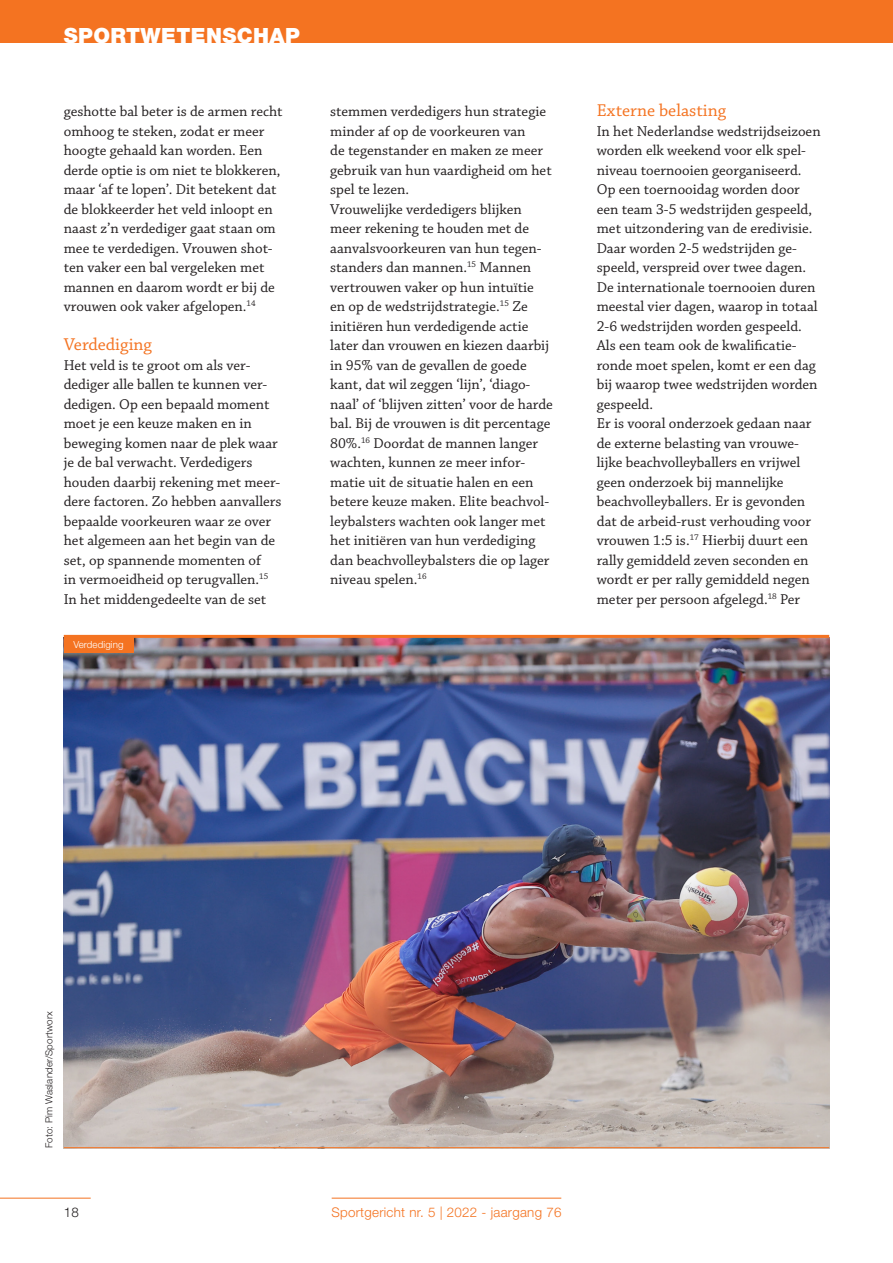
<style>
.page{position:relative;width:893px;height:1263px;background:#fff}
.page>*{position:absolute;margin:0;border:0;box-sizing:border-box;transform-origin:0 0}
.t1{font:900 21px "Helvetica Neue LT Std";letter-spacing:.02em;color:#fff}
.t2{font:18px "Chaparral Pro";color:#f47321}
.t3{font:15px/19.5px "Chaparral Pro";color:#231f20}
.t4{font:300 13.35px "Helvetica Neue LT Std";letter-spacing:.02em;color:#f47321}
.t5{font:300 13.35px "Helvetica Neue LT Std";color:#231f20}
._00_-_Fotobijschrift{font:300 9.75px "Helvetica Neue LT Std";letter-spacing:.01em;color:#231f20}
._00_-_Fotobijschrift-2{font:300 9.75px "Helvetica Neue LT Std";letter-spacing:.01em;color:#fff}
</style>
<div class="page">
<div style="left:0;top:0;width:893px;height:43px;background:#f47321"></div>
<hr style="left:0;top:1198px;width:91px;height:1px;background:#f47321">
<hr style="left:332px;top:1198px;width:229px;height:1px;background:#f47321">
<img style="left:64px;top:638px;width:765px;height:509px">
<hr style="left:64px;top:635px;width:765px;height:3px;background:#f47321">
<hr style="left:64px;top:1147px;width:765px;height:1px;background:#f47321">
<div style="left:64px;top:636px;width:69px;height:17px;background:#f47321"></div>
<p class="t1" style="left:64px;top:23px;width:238px">SPORTWETENSCHAP</p>
<p class="t3" style="left:64px;top:102px;width:220px">geshotte bal beter is de armen recht omhoog te steken, zodat er meer hoogte gehaald kan worden. Een derde optie is om niet te blokkeren, maar ‘af te lopen’. Dit betekent dat de blokkeerder het veld inloopt en naast z’n verdediger gaat staan om mee te verdedigen. Vrouwen shot&shy;ten vaker een bal vergeleken met mannen en daarom wordt er bij de vrouwen ook vaker afgelopen.<sup>14</sup></p>
<p class="t2" style="left:64px;top:335px;width:90px">Verdediging</p>
<p class="t3" style="left:64px;top:356px;width:219px">Het veld is te groot om als ver&shy;dediger alle ballen te kunnen ver&shy;dedigen. Op een bepaald moment moet je een keuze maken en in beweging komen naar de plek waar je de bal verwacht. Verdedigers houden daarbij rekening met meer&shy;dere factoren. Zo hebben aanvallers bepaalde voorkeuren waar ze over het algemeen aan het begin van de set, op spannende momenten of<br>in vermoeidheid op terugvallen.<sup>15<br></sup>In het middengedeelte van de set</p>
<p class="_00_-_Fotobijschrift-2" style="left:73px;top:638px;width:52px">Verdediging</p>
<p class="t3" style="left:330px;top:102px;width:223px">stemmen verdedigers hun strategie minder af op de voorkeuren van<br>de tegenstander en maken ze meer gebruik van hun vaardigheid om het spel te lezen.</p>
<p class="t3" style="left:330px;top:200px;width:224px">Vrouwelijke verdedigers blijken meer rekening te houden met de aanvalsvoorkeuren van hun tegen&shy;standers dan mannen.<sup>15</sup> Mannen vertrouwen vaker op hun intuïtie<br>en op de wedstrijdstrategie.<sup>15</sup> Ze initiëren hun verdedigende actie later dan vrouwen en kiezen daarbij in 95% van de gevallen de goede kant, dat wil zeggen ‘lijn’, ‘diago&shy;naal’ of ‘blijven zitten’ voor de harde bal. Bij de vrouwen is dit percentage 80%.<sup>16</sup> Doordat de mannen langer wachten, kunnen ze meer infor&shy;matie uit de situatie halen en een betere keuze maken. Elite beachvol&shy;leybalsters wachten ook langer met het initiëren van hun verdediging dan beachvolleybalsters die op lager niveau spelen.<sup>16</sup></p>
<p class="t2" style="left:597px;top:101px;width:131px">Externe belasting</p>
<p class="t3" style="left:597px;top:122px;width:225px">In het Nederlandse wedstrijdseizoen worden elk weekend voor elk spel&shy;niveau toernooien georganiseerd.<br>Op een toernooidag worden door een team 3-5 wedstrijden gespeeld, met uitzondering van de eredivisie.<br>Daar worden 2-5 wedstrijden ge&shy;speeld, verspreid over twee dagen.<br>De internationale toernooien duren meestal vier dagen, waarop in totaal 2-6 wedstrijden worden gespeeld.<br>Als een team ook de kwalificatie&shy;ronde moet spelen, komt er een dag bij waarop twee wedstrijden worden gespeeld.</p>
<p class="t3" style="left:597px;top:414px;width:216px">Er is vooral onderzoek gedaan naar de externe belasting van vrouwe&shy;lijke beachvolleyballers en vrijwel geen onderzoek bij mannelijke beachvolleyballers. Er is gevonden dat de arbeid-rust verhouding voor vrouwen 1:5 is.<sup>17</sup> Hierbij duurt een rally gemiddeld zeven seconden en wordt er per rally gemiddeld negen meter per persoon afgelegd.<sup>18</sup> Per</p>
<p class="_00_-_Fotobijschrift" style="left:43px;top:1148px;width:138px;rotate:-90deg">Foto: Pim Waslander/Sportworx</p>
<p class="t5" style="left:64px;top:1204px;width:17px">18</p>
<p class="t4" style="left:331px;top:1204px;width:232px">Sportgericht nr. 5 | 2022 - jaargang 76</p>
</div>
